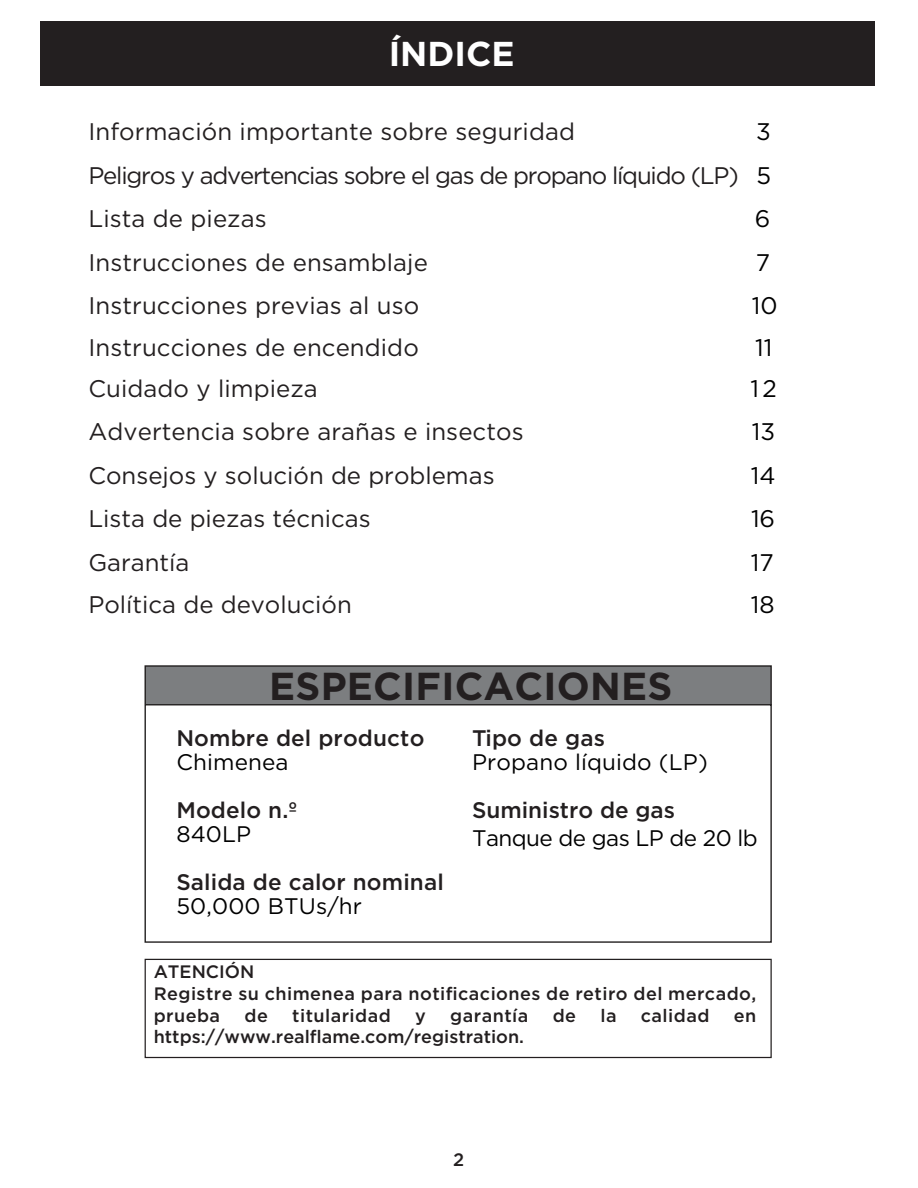
<style>
.page{position:relative;width:918px;height:1188px;background:#fff}
.page>*{position:absolute;margin:0;border:0;box-sizing:border-box;transform-origin:0 0}
.t1{font:700 39px "Gotham";letter-spacing:.005em;color:#231f20}
.t2{font:700 34.5px "Gotham";color:#fff}
.t3{font:24px/43.5px "Gotham";letter-spacing:.005em;color:#231f20;text-align:justify}
.t4{font:24px/42px "Gotham";letter-spacing:.005em;color:#000}
.t5{font:500 22.5px "Gotham";letter-spacing:.005em;color:#231f20}
.t6{font:22.5px "Gotham";letter-spacing:.005em;color:#000}
.t7{font:22.5px "Gotham";letter-spacing:-.025em;color:#000}
.t8{font:500 18px/21.6px "Gotham";letter-spacing:.025em;color:#231f20}
.t9{font:500 18px "Gotham";color:#231f20}
.s1{color:#000}
</style>
<div class="page">
<div style="left:40px;top:21px;width:835px;height:65px;background:#231f20"></div>
<svg style="left:144px;top:665px;width:628px;height:278px"></svg>
<div style="left:145px;top:959px;width:627px;height:99px;border:1px solid #231f20"></div>
<h2 class="t2" style="left:389px;top:31px;width:127px">ÍNDICE</h2>
<p class="t3" style="left:88px;top:109px;width:488px">Información importante sobre seguridad</p>
<p class="t3" style="left:88px;top:109px;width:684px;text-indent:668px"><span class="s1">3<br></span>Peligros y advertencias sobre el gas de propano líquido (LP) <span class="s1">5<br></span>Lista de piezas</p>
<p class="t4" style="left:755px;top:197px;width:17px">6</p>
<p class="t3" style="left:88px;top:240px;width:341px">Instrucciones de ensamblaje</p>
<p class="t4" style="left:756px;top:241px;width:16px">7</p>
<p class="t3" style="left:88px;top:283px;width:332px">Instrucciones previas al uso</p>
<p class="t4" style="left:752px;top:284px;width:27px">10</p>
<p class="t3" style="left:88px;top:325px;width:332px">Instrucciones de encendido</p>
<p class="t4" style="left:755px;top:326px;width:19px">11</p>
<p class="t3" style="left:88px;top:366px;width:231px">Cuidado y limpieza</p>
<p class="t4" style="left:750px;top:367px;width:28px">12</p>
<p class="t3" style="left:88px;top:409px;width:437px">Advertencia sobre arañas e insectos</p>
<p class="t4" style="left:752px;top:410px;width:25px">13</p>
<p class="t3" style="left:88px;top:453px;width:408px">Consejos y solución de problemas</p>
<p class="t4" style="left:751px;top:454px;width:26px">14</p>
<p class="t3" style="left:88px;top:496px;width:284px">Lista de piezas técnicas</p>
<p class="t4" style="left:751px;top:497px;width:25px">16</p>
<p class="t3" style="left:88px;top:541px;width:265px;line-height:42px">Garantía<br>Política de devolución</p>
<p class="t4" style="left:751px;top:541px;width:25px">17<br>18</p>
<h1 class="t1" style="left:269px;top:660px;width:405px">ESPECIFICACIONES</h1>
<p class="t5" style="left:176px;top:723px;width:250px">Nombre del producto</p>
<p class="t6" style="left:176px;top:748px;width:114px">Chimenea</p>
<p class="t5" style="left:176px;top:795px;width:122px">Modelo n.º</p>
<p class="t6" style="left:176px;top:820px;width:76px">840LP</p>
<p class="t5" style="left:176px;top:867px;width:269px">Salida de calor nominal</p>
<p class="t6" style="left:176px;top:892px;width:187px">50,000 BTUs/hr</p>
<p class="t5" style="left:472px;top:723px;width:134px">Tipo de gas</p>
<p class="t6" style="left:472px;top:748px;width:237px">Propano líquido (LP)</p>
<p class="t5" style="left:472px;top:795px;width:204px">Suministro de gas</p>
<p class="t7" style="left:472px;top:824px;width:287px">Tanque de gas LP de 20 lb</p>
<p class="t8" style="left:154px;top:961px;width:604px">ATENCIÓN<br>Registre su chimenea para notificaciones de retiro del mercado, prueba</p>
<p class="t8" style="left:245px;top:1004px;width:25px">de</p>
<p class="t8" style="left:292px;top:1004px;width:100px">titularidad</p>
<p class="t8" style="left:415px;top:1004px;width:12px">y</p>
<p class="t8" style="left:450px;top:1004px;width:80px">garantía</p>
<p class="t8" style="left:553px;top:1004px;width:25px">de</p>
<p class="t8" style="left:600px;top:1004px;width:18px">la</p>
<p class="t8" style="left:641px;top:1004px;width:70px">calidad</p>
<p class="t8" style="left:734px;top:1004px;width:24px">en</p>
<p class="t9" style="left:154px;top:1025px;width:372px">https://www.realflame.com/registration.</p>
<p class="t8" style="left:453px;top:1148px;width:13px">2</p>
</div>
